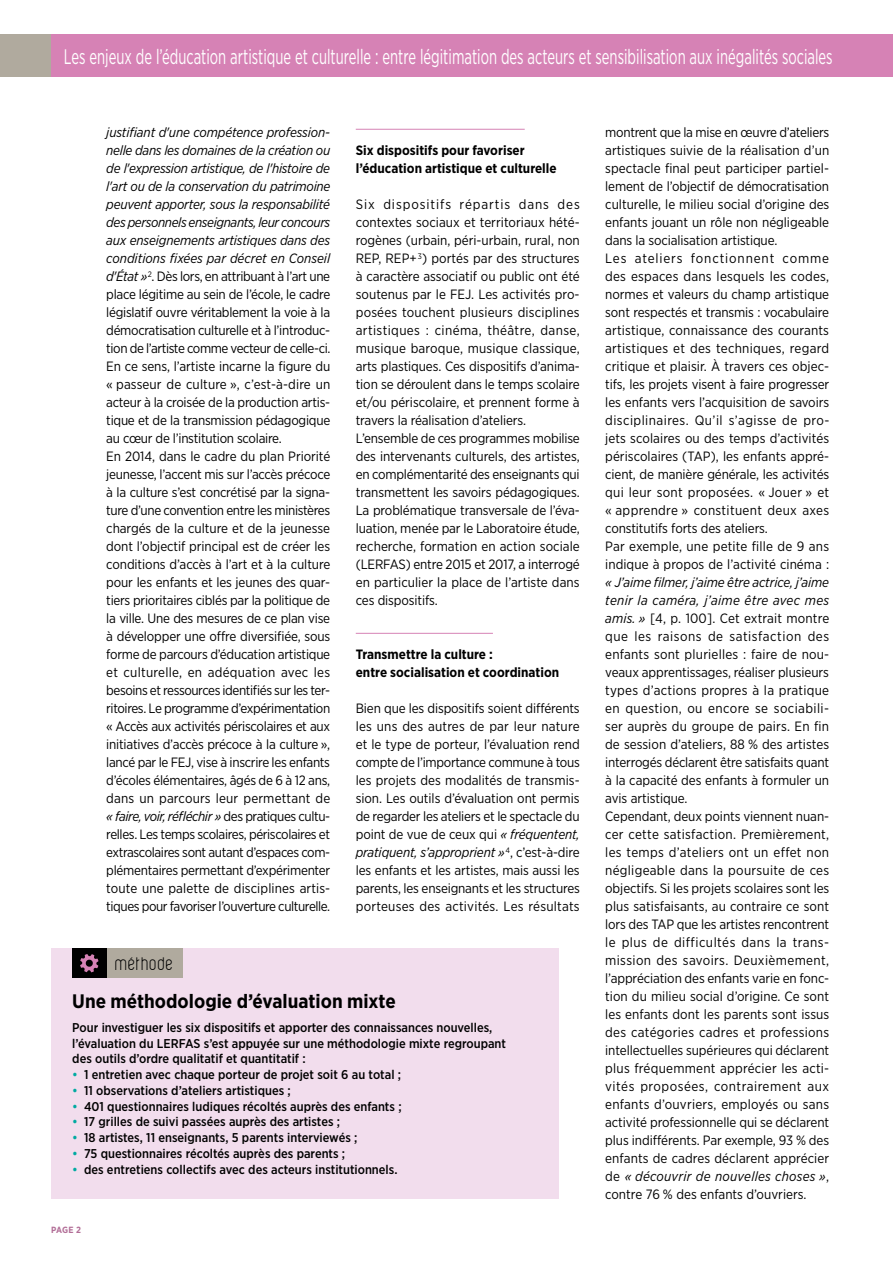
<style>
.page{position:relative;width:893px;height:1263px;background:#fff}
.page>*{position:absolute;margin:0;border:0;box-sizing:border-box;transform-origin:0 0}
.t1{font:21px "Gotham Narrow";color:#fff;scale:.72 1}
.t2{font:700 19.5px "Gotham Narrow";color:#000}
.t3{font:18px "Violette";letter-spacing:.03em;color:#000}
.t4{font:13.5px/18px "Gotham Narrow";letter-spacing:-.005em;color:#000}
.t5{font:700 13.5px/18px "Gotham Narrow";color:#000}
.t6{font:500 12.75px/15.8px "Gotham Narrow";color:#000}
.t7{font:700 9px "Gotham Narrow";color:#b26e97}
.s1{font-style:italic}
.s2{color:#00aaa1}
</style>
<div class="page">
<div style="left:51px;top:34px;width:842px;height:43px;background:#d682b5"></div>
<div style="left:0;top:34px;width:51px;height:43px;background:#b0aa9e"></div>
<hr style="left:356px;top:129px;width:169px;height:1px;background:#d682b5">
<hr style="left:356px;top:633px;width:137px;height:1px;background:#d682b5">
<div style="left:51px;top:948px;width:507px;height:251px;background:#f2dded"></div>
<div style="left:106px;top:948px;width:77px;height:30px;background:#b0aa9e"></div>
<div style="left:72px;top:948px;width:34px;height:30px;background:#000"></div>
<svg style="left:80px;top:954px;width:19px;height:18px"></svg>
<h1 class="t1" style="left:64px;top:43px;width:1069px">Les enjeux de l’éducation artistique et culturelle : entre légitimation des acteurs et sensibilisation aux inégalités sociales</h1>
<p class="t4" style="left:106px;top:123px;width:226px"><span class="s1">justifiant d'une compétence profession&shy;nelle dans les domaines de la création ou de l'expression artistique, de l'histoire de l'art ou de la conservation du patrimoine peuvent apporter, sous la responsabilité des personnels enseignants, leur concours aux enseignements artistiques dans des conditions fixées par décret en Conseil d'État »</span><sup>2</sup>. Dès lors, en attribuant à l’art une place légitime au sein de l’école, le cadre législatif ouvre véritablement la voie à la démocratisation culturelle et à l’introduc&shy;tion de l’artiste comme vecteur de celle-ci.<br>En ce sens, l’artiste incarne la figure du « passeur de culture », c’est-à-dire un acteur à la croisée de la production artis&shy;tique et de la transmission pédagogique au cœur de l’institution scolaire.<br>En 2014, dans le cadre du plan Priorité jeunesse, l’accent mis sur l’accès précoce à la culture s’est concrétisé par la signa&shy;ture d’une convention entre les ministères chargés de la culture et de la jeunesse dont l’objectif principal est de créer les conditions d’accès à l’art et à la culture pour les enfants et les jeunes des quar&shy;tiers prioritaires ciblés par la politique de la ville. Une des mesures de ce plan vise à développer une offre diversifiée, sous forme de parcours d’éducation artistique et culturelle, en adéquation avec les besoins et ressources identifiés sur les ter&shy;ritoires. Le programme d’expérimentation « Accès aux activités périscolaires et aux initiatives d’accès précoce à la culture », lancé par le FEJ, vise à inscrire les enfants d’écoles élémentaires, âgés de 6 à 12 ans, dans un parcours leur permettant de <span class="s1">« faire, voir, réfléchir »</span> des pratiques cultu&shy;relles. Les temps scolaires, périscolaires et extrascolaires sont autant d’espaces com&shy;plémentaires permettant d’expérimenter toute une palette de disciplines artis&shy;tiques pour favoriser l’ouverture culturelle.</p>
<p class="t5" style="left:356px;top:141px;width:202px">Six dispositifs pour favoriser l’éducation artistique et culturelle</p>
<p class="t4" style="left:356px;top:195px;width:226px">Six dispositifs répartis dans des contextes sociaux et territoriaux hété&shy;rogènes (urbain, péri-urbain, rural, non REP, REP+ <sup>3</sup>) portés par des structures à caractère associatif ou public ont été soutenus par le FEJ. Les activités pro&shy;posées touchent plusieurs disciplines artistiques : cinéma, théâtre, danse, musique baroque, musique classique, arts plastiques. Ces dispositifs d’anima&shy;tion se déroulent dans le temps scolaire et/ou périscolaire, et prennent forme à travers la réalisation d’ateliers.<br>L’ensemble de ces programmes mobilise des intervenants culturels, des artistes, en complémentarité des enseignants qui transmettent les savoirs pédagogiques.<br>La problématique transversale de l’éva&shy;luation, menée par le Laboratoire étude, recherche, formation en action sociale (LERFAS) entre 2015 et 2017, a interrogé en particulier la place de l’artiste dans ces dispositifs.</p>
<p class="t5" style="left:356px;top:645px;width:205px">Transmettre la culture :<br>entre socialisation et coordination</p>
<p class="t4" style="left:356px;top:699px;width:226px;text-align:justify">Bien que les dispositifs soient différents les uns des autres de par leur nature et le type de porteur, l’évaluation rend compte de l’importance commune à tous les projets des modalités de transmis&shy;sion. Les outils d’évaluation ont permis de regarder les ateliers et le spectacle du point de vue de ceux qui <span class="s1">« fréquentent, pratiquent, s’approprient »</span><sup>4</sup>, c’est-à-dire les enfants et les artistes, mais aussi les parents, les enseignants et les structures porteuses des activités. Les résultats</p>
<h3 class="t3" style="left:115px;top:954px;width:60px">méthode</h3>
<h2 class="t2" style="left:72px;top:988px;width:325px">Une méthodologie d’évaluation mixte</h2>
<p class="t6" style="left:72px;top:1019px;width:435px">Pour investiguer les six dispositifs et apporter des connaissances nouvelles, l’évaluation du LERFAS s’est appuyée sur une méthodologie mixte regroupant des outils d’ordre qualitatif et quantitatif :</p>
<p class="t6" style="left:72px;top:1066px;width:330px"><span class="s2">•</span> 1 entretien avec chaque porteur de projet soit 6 au total ;</p>
<p class="t6" style="left:72px;top:1082px;width:220px"><span class="s2">•</span> 11 observations d’ateliers artistiques ;</p>
<p class="t6" style="left:72px;top:1098px;width:331px"><span class="s2">•</span> 401 questionnaires ludiques récoltés auprès des enfants ;</p>
<p class="t6" style="left:72px;top:1114px;width:269px"><span class="s2">•</span> 17 grilles de suivi passées auprès des artistes ;</p>
<p class="t6" style="left:72px;top:1129px;width:287px"><span class="s2">•</span> 18 artistes, 11 enseignants, 5 parents interviewés ;</p>
<p class="t6" style="left:72px;top:1145px;width:274px"><span class="s2">•</span> 75 questionnaires récoltés auprès des parents ;</p>
<p class="t6" style="left:72px;top:1161px;width:327px"><span class="s2">•</span> des entretiens collectifs avec des acteurs institutionnels.</p>
<p class="t7" style="left:51px;top:1224px;width:31px">PAGE 2</p>
<p class="t4" style="left:605px;top:123px;width:226px">montrent que la mise en œuvre d’ateliers artistiques suivie de la réalisation d’un spectacle final peut participer partiel&shy;lement de l’objectif de démocratisation culturelle, le milieu social d’origine des enfants jouant un rôle non négligeable dans la socialisation artistique.<br>Les ateliers fonctionnent comme des espaces dans lesquels les codes, normes et valeurs du champ artistique sont respectés et transmis : vocabulaire artistique, connaissance des courants artistiques et des techniques, regard critique et plaisir. À travers ces objec&shy;tifs, les projets visent à faire progresser les enfants vers l’acquisition de savoirs disciplinaires. Qu’il s’agisse de pro&shy;jets scolaires ou des temps d’activités périscolaires (TAP), les enfants appré&shy;cient, de manière générale, les activités qui leur sont proposées. « Jouer » et « apprendre » constituent deux axes constitutifs forts des ateliers.<br>Par exemple, une petite fille de 9 ans indique à propos de l’activité cinéma :</p>
<p class="t4" style="left:605px;top:573px;width:226px"><span class="s1">« J’aime filmer, j’aime être actrice, j’aime tenir la caméra, j’aime être avec mes amis. »</span> [4, p. 100]. Cet extrait montre que les raisons de satisfaction des enfants sont plurielles : faire de nou&shy;veaux apprentissages, réaliser plusieurs types d’actions propres à la pratique en question, ou encore se sociabili&shy;ser auprès du groupe de pairs. En fin de session d’ateliers, 88 % des artistes interrogés déclarent être satisfaits quant à la capacité des enfants à formuler un avis artistique.<br>Cependant, deux points viennent nuan&shy;cer cette satisfaction. Premièrement, les temps d’ateliers ont un effet non négligeable dans la poursuite de ces objectifs. Si les projets scolaires sont les plus satisfaisants, au contraire ce sont lors des TAP que les artistes rencontrent le plus de difficultés dans la trans&shy;mission des savoirs. Deuxièmement, l’appréciation des enfants varie en fonc&shy;tion du milieu social d’origine. Ce sont les enfants dont les parents sont issus des catégories cadres et professions intellectuelles supérieures qui déclarent plus fréquemment apprécier les acti&shy;vités proposées, contrairement aux enfants d’ouvriers, employés ou sans activité professionnelle qui se déclarent plus indifférents. Par exemple, 93 % des enfants de cadres déclarent apprécier de <span class="s1">« découvrir de nouvelles choses »</span>, contre 76 % des enfants d’ouvriers.</p>
</div>
